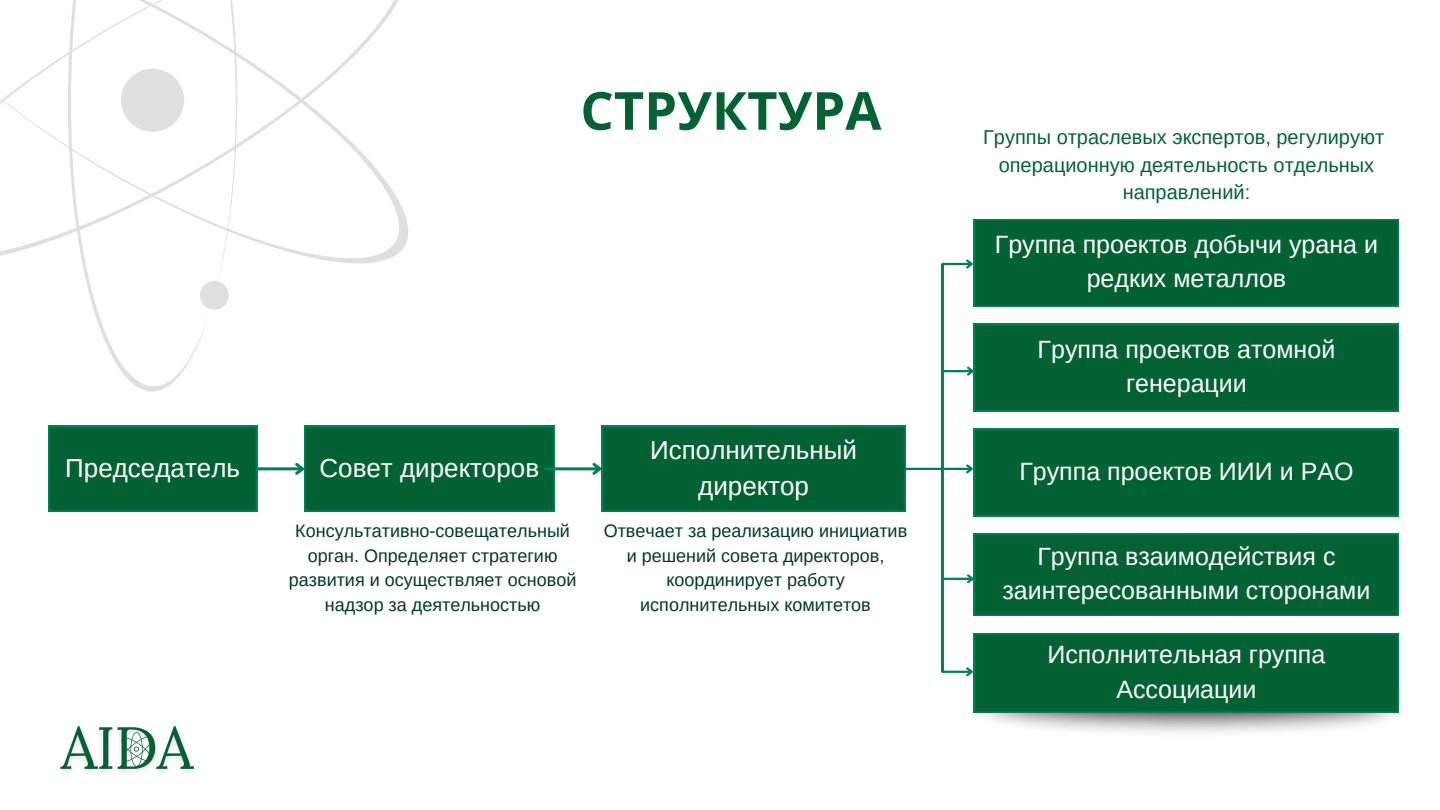
<style>
.page{position:relative;width:1440px;height:810px;background:#fff}
.page>*{position:absolute;margin:0;border:0;box-sizing:border-box;transform-origin:0 0}
.t1{font:700 52.5px "Noto Sans";color:#036234}
.t2{font:26px/36px "Arimo";color:#fff;text-align:center}
.t3{font:25px/34.5px "Arimo";color:#fff;text-align:center}
.t4{font:20px/27.8px "Arimo";color:#036234;text-align:center}
.t5{font:18px/24.8px "Arimo";color:#013928;text-align:center}
</style>
<div class="page">
<div style="left:48px;top:426px;width:209px;height:85px;background:#036234"></div>
<hr style="left:257px;top:467px;width:46px;height:3px;background:#008059">
<svg style="left:292px;top:426px;width:262px;height:85px;background:#0d693e"></svg>
<hr style="left:544px;top:467px;width:56px;height:3px;background:#008059">
<svg style="left:590px;top:426px;width:316px;height:85px;background:#0b683c"></svg>
<hr style="left:906px;top:468px;width:66px;height:2px;background:#008059">
<div style="left:964px;top:429px;width:435px;height:87px;background:#036234"></div>
<hr style="left:941px;top:264px;width:3px;height:408px;background:#008059">
<hr style="left:942px;top:578px;width:31px;height:2px;background:#008059">
<svg style="left:965px;top:533px;width:434px;height:83px;background:#076639"></svg>
<hr style="left:942px;top:671px;width:30px;height:2px;background:#008059">
<svg style="left:964px;top:633px;width:435px;height:80px;background:#076639"></svg>
<hr style="left:942px;top:370px;width:31px;height:2px;background:#008059">
<svg style="left:965px;top:324px;width:434px;height:88px;background:#076639"></svg>
<hr style="left:942px;top:263px;width:30px;height:2px;background:#008059">
<svg style="left:964px;top:219px;width:435px;height:88px;background:#076639"></svg>
<img style="left:60px;top:726px;width:134px;height:46px">
<svg style="left:121px;top:732px;width:31px;height:35px"></svg>
<svg style="left:0;top:0;width:409px;height:264px"></svg>
<svg style="left:68px;top:0;width:169px;height:392px"></svg>
<div style="left:200px;top:281px;width:29px;height:29px;background:#dfe0de;border-radius:50%"></div>
<div style="left:121px;top:69px;width:63px;height:63px;background:#dfe0de;border-radius:50%"></div>
<h3 class="t1" style="left:580px;top:74px;width:303px">СТРУКТУРА</h3>
<h3 class="t2" style="left:65px;top:450px;width:176px">Председатель</h3>
<p class="t2" style="left:319px;top:450px;width:221px">Совет директоров</p>
<h1 class="t2" style="left:650px;top:432px;width:208px">Исполнительный директор</h1>
<h3 class="t5" style="left:289px;top:518px;width:289px">Консультативно-совещательный орган. Определяет стратегию развития и осуществляет основой надзор за деятельностью</h3>
<p class="t5" style="left:604px;top:518px;width:305px">Отвечает за реализацию инициатив и решений совета директоров, координирует работу исполнительных комитетов</p>
<p class="t4" style="left:983px;top:123px;width:402px">Группы отраслевых экспертов, регулируют</p>
<h3 class="t4" style="left:999px;top:151px;width:377px">операционную деятельность отдельных направлений:</h3>
<p class="t3" style="left:995px;top:227px;width:385px">Группа проектов добычи урана и редких металлов</p>
<h3 class="t3" style="left:1038px;top:332px;width:299px">Группа проектов атомной генерации</h3>
<h3 class="t3" style="left:1019px;top:454px;width:336px">Группа проектов ИИИ и РАО</h3>
<h3 class="t3" style="left:1002px;top:539px;width:370px">Группа взаимодействия с заинтересованными сторонами</h3>
<h3 class="t3" style="left:1048px;top:637px;width:279px">Исполнительная группа<br>Ассоциации</h3>
</div>
